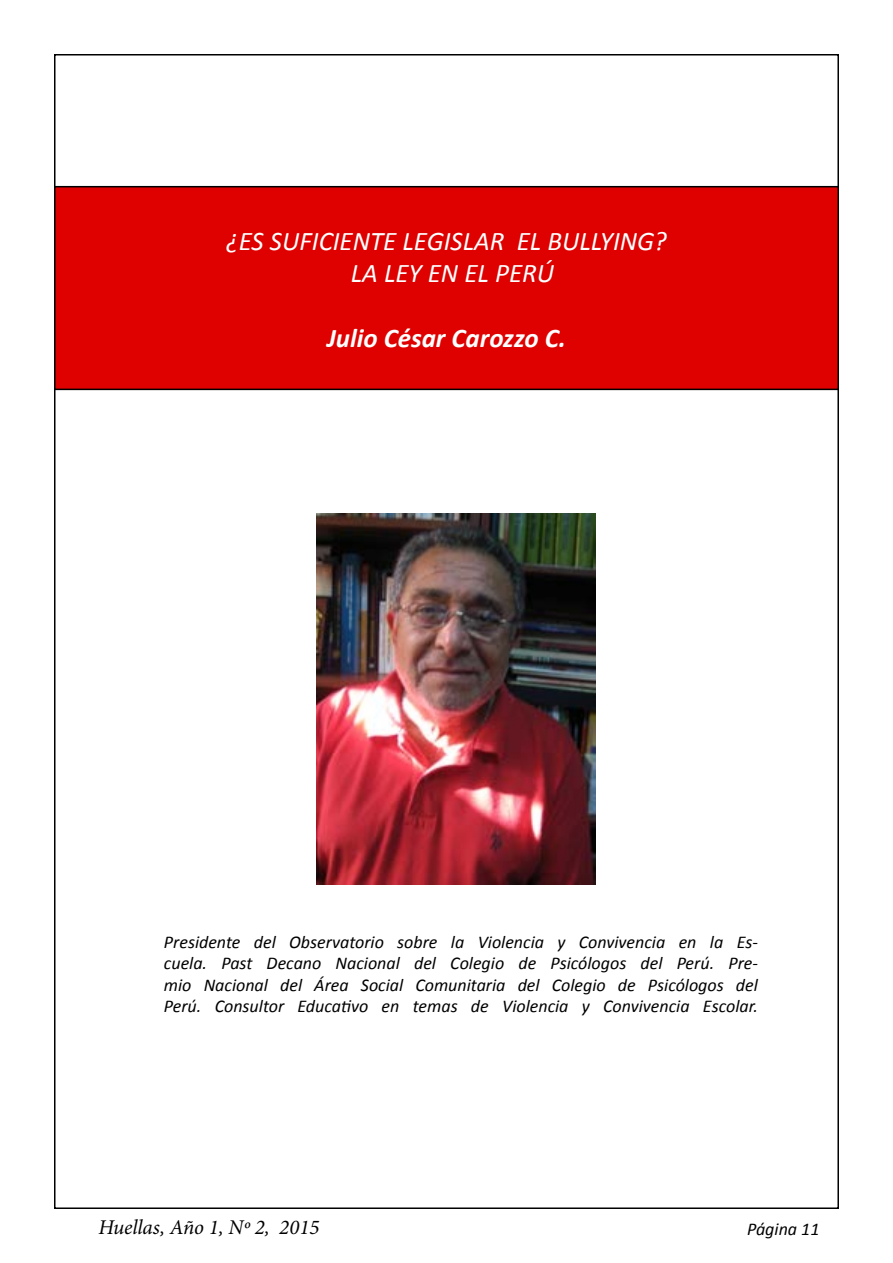
<style>
.page{position:relative;width:893px;height:1263px;background:#fff}
.page>*{position:absolute;margin:0;border:0;box-sizing:border-box;transform-origin:0 0}
.t1{font:italic 27px/32.4px "Calibri";color:#fff;text-align:center}
.t2{font:italic 700 27px "Calibri";color:#fff}
.t3{font:italic 21px "Minion Pro";letter-spacing:-.005em;color:#000}
.t4{font:italic 18px/21.6px "Calibri";color:#000;text-align:justify}
</style>
<div class="page">
<div style="left:55px;top:187px;width:783px;height:202px;background:#df0000"></div>
<div style="left:54px;top:186px;width:785px;height:204px;border:2px solid #000"></div>
<img style="left:317px;top:513px;width:279px;height:372px">
<h1 class="t1" style="left:226px;top:223px;width:442px">¿ES SUFICIENTE LEGISLAR EL BULLYING?<br>LA LEY EN EL PERÚ</h1>
<h1 class="t2" style="left:327px;top:321px;width:240px">Julio César Carozzo C.</h1>
<p class="t4" style="left:164px;top:930px;width:596px">Presidente del Observatorio sobre la Violencia y Convivencia en la Es&shy;cuela. Past Decano Nacional del Colegio de Psicólogos del Perú. Pre&shy;mio Nacional del Área Social Comunitaria del Colegio de Psicólogos del Perú. Consultor Educativo en temas de Violencia y Convivencia Escolar.</p>
<p class="t3" style="left:98px;top:1212px;width:222px">Huellas, Año 1, Nº 2, 2015</p>
<p class="t4" style="left:747px;top:1217px;width:74px">Página 11</p>
</div>
